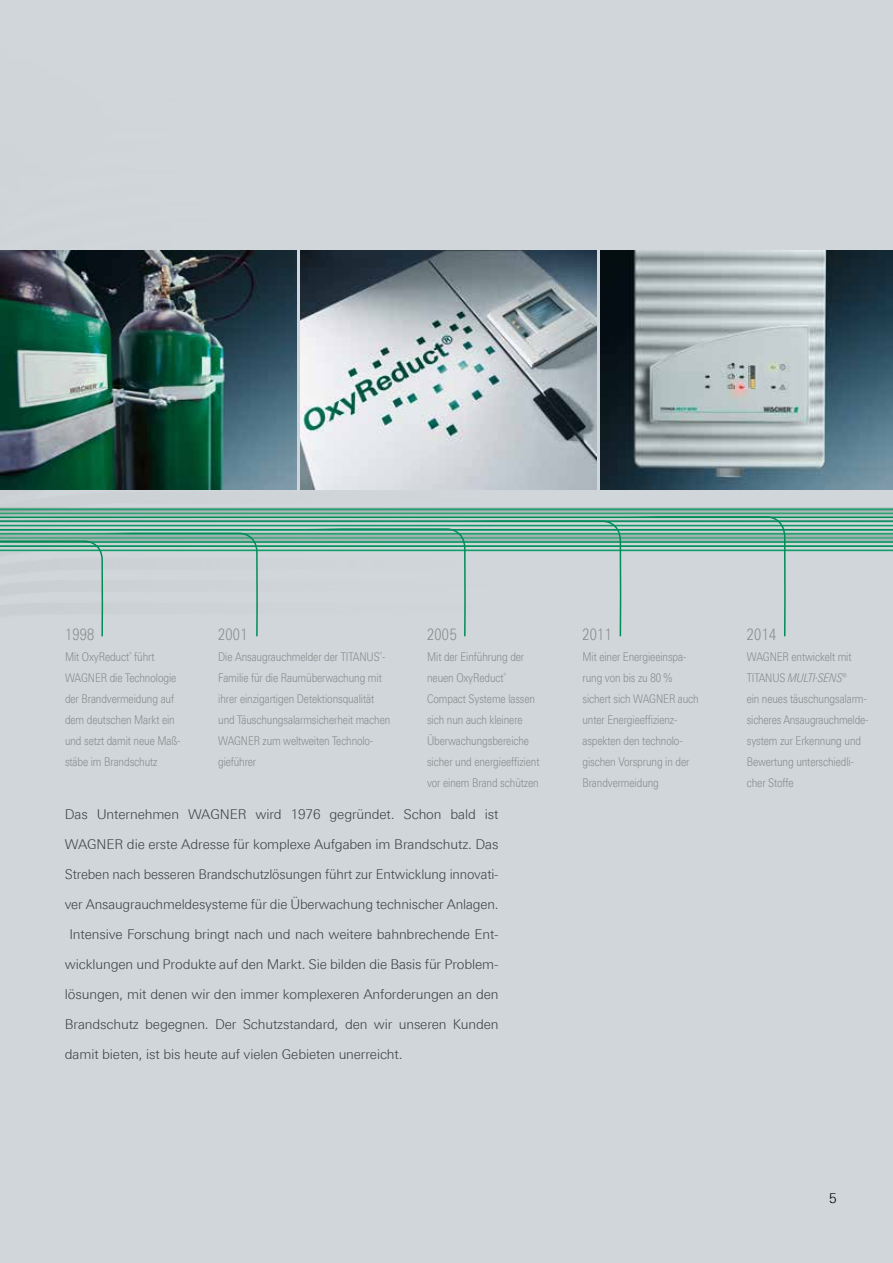
<style>
.page{position:relative;width:893px;height:1263px;background:#d1d6da}
.page>*{position:absolute;margin:0;border:0;box-sizing:border-box;transform-origin:0 0}
.t1{font:300 15.75px "LT Univers Basic";letter-spacing:.02em;color:#868786;scale:.81 1}
.t2{font:300 13.5px "LT Univers Basic";letter-spacing:-.01em;color:#000}
.t3{font:300 13.5px "LT Univers Basic";letter-spacing:-.01em;color:#000;scale:.96 1}
.t4{font:300 12px/21px "LT Univers Basic";letter-spacing:-.01em;color:#868786;scale:.81 1}
.s1{font-style:italic}
</style>
<div class="page">
<img style="left:0;top:411px;width:893px;height:141px">
<svg style="left:0;top:532px;width:258px;height:105px"></svg>
<svg style="left:264px;top:515px;width:522px;height:122px"></svg>
<img style="left:1px;top:251px;width:295px;height:238px">
<img style="left:301px;top:251px;width:295px;height:238px">
<img style="left:600px;top:251px;width:293px;height:238px">
<h1 class="t1" style="left:65px;top:625px;width:38px">1998</h1>
<p class="t4" style="left:65px;top:646px;width:144px">Mit OxyReduct<sup>®</sup> führt<br>WAGNER die Technologie der Brandvermeidung auf dem deutschen Markt ein und setzt damit neue Maß&shy;stäbe im Brandschutz</p>
<h1 class="t1" style="left:218px;top:625px;width:38px">2001</h1>
<p class="t4" style="left:218px;top:646px;width:214px">Die Ansaugrauchmelder der TITANUS<sup>®</sup>- Familie für die Raumüberwachung mit ihrer einzigartigen Detektionsqualität und Täuschungsalarmsicherheit machen WAGNER zum weltweiten Technolo&shy;gieführer</p>
<h1 class="t1" style="left:427px;top:625px;width:38px">2005</h1>
<p class="t4" style="left:427px;top:646px;width:140px">Mit der Einführung der neuen OxyReduct<sup>®<br></sup>Compact Systeme lassen sich nun auch kleinere<br>Überwachungsbereiche sicher und energieeffizient vor einem Brand schützen</p>
<p class="t2" style="left:65px;top:806px;width:435px">Das Unternehmen WAGNER wird 1976 gegründet. Schon bald ist</p>
<p class="t2" style="left:65px;top:836px;width:435px">WAGNER die erste Adresse für komplexe Aufgaben im Brandschutz. Das</p>
<p class="t3" style="left:65px;top:866px;width:453px">Streben nach besseren Brandschutzlösungen führt zur Entwicklung innovati-</p>
<p class="t2" style="left:65px;top:896px;width:435px">ver Ansaugrauchmeldesysteme für die Überwachung technischer Anlagen.</p>
<p class="t2" style="left:69px;top:926px;width:431px">Intensive Forschung bringt nach und nach weitere bahnbrechende Ent-</p>
<p class="t2" style="left:65px;top:956px;width:435px">wicklungen und Produkte auf den Markt. Sie bilden die Basis für Problem-</p>
<p class="t2" style="left:65px;top:986px;width:435px">lösungen, mit denen wir den immer komplexeren Anforderungen an den</p>
<p class="t2" style="left:65px;top:1016px;width:435px">Brandschutz begegnen. Der Schutzstandard, den wir unseren Kunden</p>
<p class="t2" style="left:65px;top:1046px;width:339px">damit bieten, ist bis heute auf vielen Gebieten unerreicht.</p>
<h1 class="t1" style="left:582px;top:625px;width:38px">2011</h1>
<p class="t4" style="left:582px;top:646px;width:145px">Mit einer Energieeinspa&shy;rung von bis zu 80 % sichert sich WAGNER auch unter Energieeffizienz&shy;aspekten den technolo&shy;gischen Vorsprung in der<br>Brandvermeidung</p>
<h1 class="t1" style="left:747px;top:625px;width:38px">2014</h1>
<p class="t4" style="left:747px;top:646px;width:151px">WAGNER entwickelt mit<br>TITANUS <span class="s1">MULTI·SENS</span>®<br>ein neues täuschungsalarm&shy;sicheres Ansaugrauchmelde&shy;system zur Erkennung und<br>Bewertung unterschiedli&shy;cher Stoffe</p>
<p class="t2" style="left:829px;top:1191px;width:9px">5</p>
</div>
